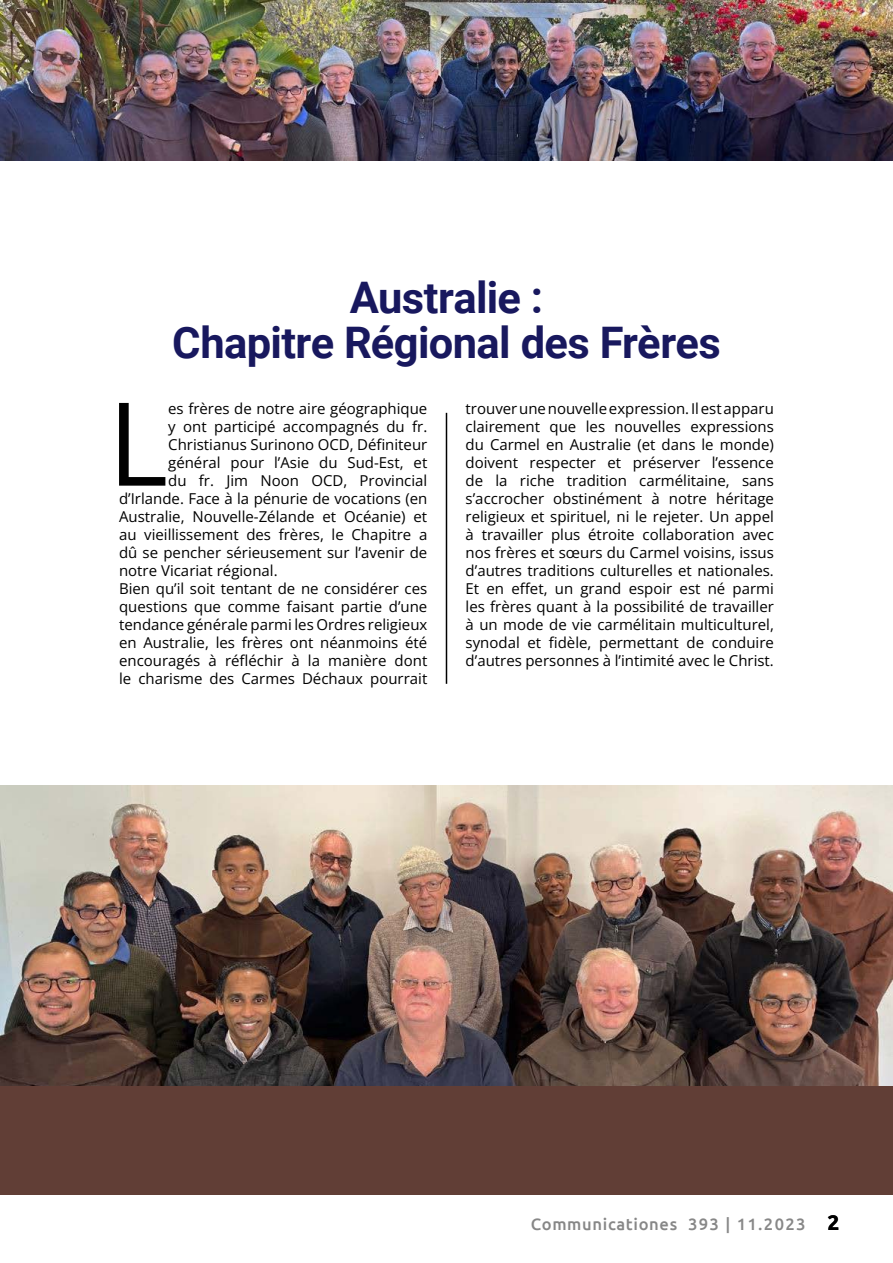
<style>
.page{position:relative;width:893px;height:1263px;background:#fff}
.page>*{position:absolute;margin:0;border:0;box-sizing:border-box;transform-origin:0 0}
.t1{font:115.8px "Open Sans";color:#000}
.t2{font:700 43.5px/45px "Roboto";letter-spacing:-.015em;color:#18185e;text-align:center}
.t3{font:700 21px "Ubuntu";color:#000}
.t4{font:500 16.5px "Ubuntu";letter-spacing:.04em;color:#878787}
.t5{font:15px/18px "Open Sans";color:#000;text-align:justify}
</style>
<div class="page">
<hr style="left:446px;top:413px;width:1px;height:271px;background:#000">
<img style="left:0;top:785px;width:893px;height:302px">
<img style="left:0;top:0;width:893px;height:160px">
<div style="left:0;top:1087px;width:893px;height:108px;background:#613e36"></div>
<h2 class="t2" style="left:172px;top:274px;width:550px">Australie :<br>Chapitre Régional des Frères</h2>
<h1 class="t1" style="left:108px;top:364px;width:62px">L</h1>
<p class="t5" style="left:168px;top:399px;width:261px">es frères de notre aire géographique</p>
<p class="t5" style="left:168px;top:417px;width:261px">y ont participé accompagnés du fr.</p>
<p class="t5" style="left:168px;top:435px;width:261px">Christianus Surinono OCD, Définiteur</p>
<p class="t5" style="left:168px;top:453px;width:261px">général pour l’Asie du Sud-Est, et</p>
<p class="t5" style="left:168px;top:471px;width:261px">du fr. Jim Noon OCD, Provincial</p>
<p class="t5" style="left:119px;top:489px;width:310px">d’Irlande. Face à la pénurie de vocations (en</p>
<p class="t5" style="left:119px;top:507px;width:310px">Australie, Nouvelle-Zélande et Océanie) et</p>
<p class="t5" style="left:119px;top:525px;width:310px">au vieillissement des frères, le Chapitre a</p>
<p class="t5" style="left:119px;top:543px;width:310px">dû se pencher sérieusement sur l’avenir de</p>
<p class="t5" style="left:119px;top:561px;width:160px">notre Vicariat régional.</p>
<p class="t5" style="left:119px;top:579px;width:310px">Bien qu’il soit tentant de ne considérer ces</p>
<p class="t5" style="left:119px;top:597px;width:310px">questions que comme faisant partie d’une</p>
<p class="t5" style="left:119px;top:615px;width:310px">tendance générale parmi les Ordres religieux</p>
<p class="t5" style="left:119px;top:633px;width:310px">en Australie, les frères ont néanmoins été</p>
<p class="t5" style="left:119px;top:651px;width:310px">encouragés à réfléchir à la manière dont</p>
<p class="t5" style="left:119px;top:669px;width:310px">le charisme des Carmes Déchaux pourrait</p>
<p class="t5" style="left:466px;top:399px;width:310px">trouver une nouvelle expression. Il est apparu clairement que les nouvelles expressions du Carmel en Australie (et dans le monde) doivent respecter et préserver l’essence de la riche tradition carmélitaine, sans s’accrocher obstinément à notre héritage religieux et spirituel, ni le rejeter. Un appel à travailler plus étroite collaboration avec nos frères et sœurs du Carmel voisins, issus d’autres traditions culturelles et nationales.<br>Et en effet, un grand espoir est né parmi les frères quant à la possibilité de travailler à un mode de vie carmélitain multiculturel, synodal et fidèle, permettant de conduire d’autres personnes à l’intimité avec le Christ.</p>
<p class="t4" style="left:531px;top:1213px;width:276px">Communicationes 393 | 11.2023</p>
<h3 class="t3" style="left:827px;top:1210px;width:13px">2</h3>
</div>
